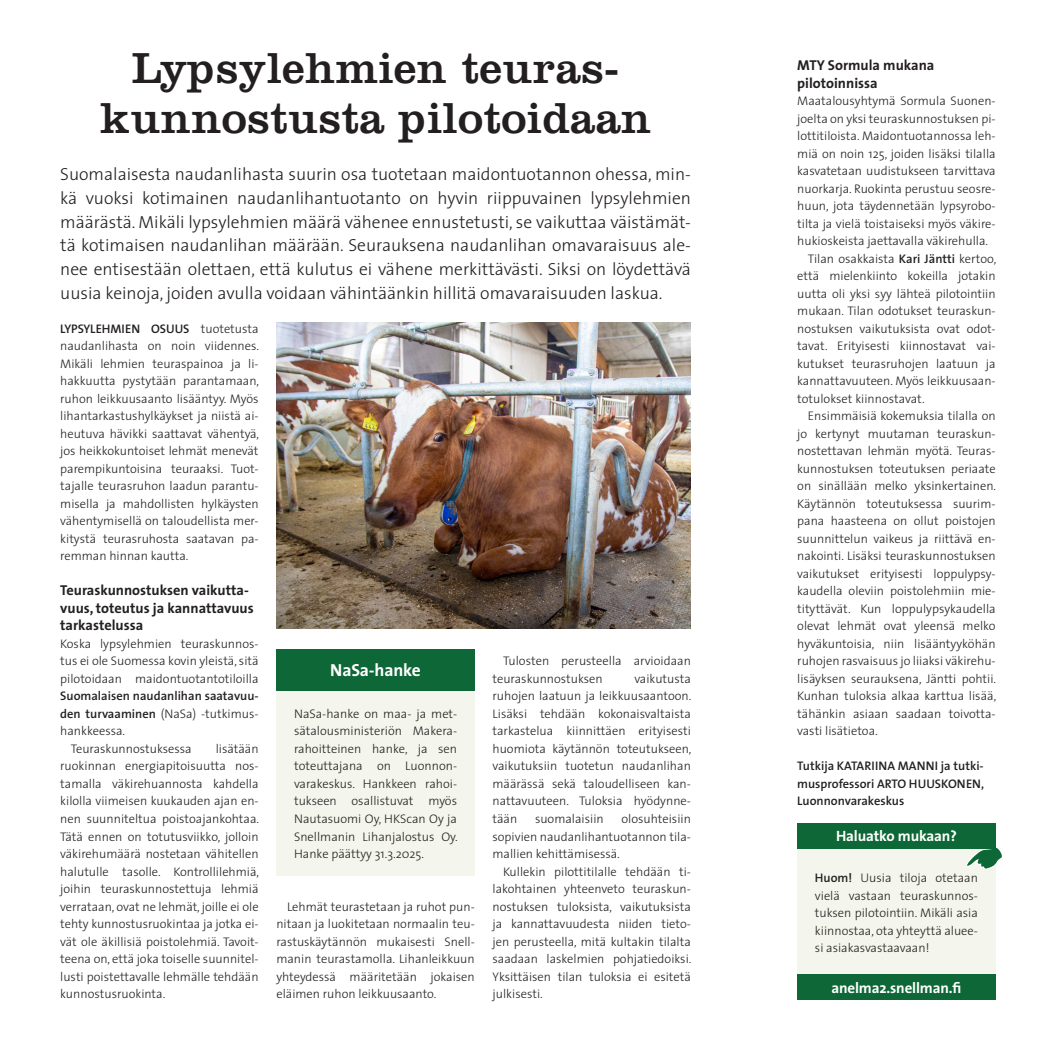
<style>
.page{position:relative;width:1063px;height:1053px;background:#fff}
.page>*{position:absolute;margin:0;border:0;box-sizing:border-box;transform-origin:0 0}
.kolumnrubriker{font:45px/50px "Clarendon LT Std";letter-spacing:.01em;color:#231f20;text-align:center}
.Ny_ingress{font:300 17.5px/23.8px "The Sans";color:#231f20;text-align:justify}
.mellanrubrik{font:700 17.5px "The Sans";letter-spacing:-.01em;color:#fff}
.mellanrubrik-2{font:700 15px "The Sans";letter-spacing:-.01em;color:#fff}
.mellanrubrik-3{font:700 14.38px/17.5px "The Sans";color:#231f20}
.brödtext{font:300 12.5px/17.5px "The Sans";color:#231f20;text-align:justify}
.brödtext_utan_indrag{font:300 12.5px/17.5px "The Sans";color:#231f20;text-align:justify}
.brödtext_utan_indrag-2{font:600 12.5px/17.5px "The Sans";color:#231f20;text-align:justify}
.s1{font-weight:600}
</style>
<div class="page">
<div style="left:276px;top:689px;width:199px;height:186px;background:#f4f5ec"></div>
<img style="left:276px;top:323px;width:415px;height:306px">
<div style="left:276px;top:649px;width:199px;height:42px;background:#0d6736"></div>
<div style="left:797px;top:848px;width:199px;height:126px;background:#f4f5ec"></div>
<svg style="left:965px;top:847px;width:37px;height:22px"></svg>
<div style="left:797px;top:974px;width:199px;height:25px;background:#0d6736"></div>
<div style="left:797px;top:823px;width:199px;height:25px;background:#0d6736"></div>
<p class="kolumnrubriker" style="left:100px;top:43px;width:553px">Lypsylehmien teuras&shy;kunnostusta pilotoidaan</p>
<p class="Ny_ingress" style="left:60px;top:162px;width:632px">Suomalaisesta naudanlihasta suurin osa tuotetaan maidontuotannon ohessa, min&shy;kä vuoksi kotimainen naudanlihantuotanto on hyvin riippuvainen lypsylehmien määrästä. Mikäli lypsylehmien määrä vähenee ennustetusti, se vaikuttaa väistämät&shy;tä kotimaisen naudanlihan määrään. Seurauksena naudanlihan omavaraisuus ale&shy;nee entisestään olettaen, että kulutus ei vähene merkittävästi. Siksi on löydettävä uusia keinoja, joiden avulla voidaan vähintäänkin hillitä omavaraisuuden laskua.</p>
<p class="brödtext_utan_indrag" style="left:60px;top:319px;width:201px"><span class="s1">LYPSYLEHMIEN OSUUS</span> tuotetusta naudanlihasta on noin viidennes.<br>Mikäli lehmien teuraspainoa ja li&shy;hakkuutta pystytään parantamaan, ruhon leikkuusaanto lisääntyy. Myös lihantarkastushylkäykset ja niistä ai&shy;heutuva hävikki saattavat vähentyä, jos heikkokuntoiset lehmät menevät parempikuntoisina teuraaksi. Tuot&shy;tajalle teurasruhon laadun parantu&shy;misella ja mahdollisten hylkäysten vähentymisellä on taloudellista mer&shy;kitystä teurasruhosta saatavan pa&shy;remman hinnan kautta.</p>
<p class="mellanrubrik-3" style="left:60px;top:581px;width:195px">Teuraskunnostuksen vaikutta&shy;vuus, toteutus ja kannattavuus tarkastelussa</p>
<p class="brödtext_utan_indrag" style="left:60px;top:634px;width:200px">Koska lypsylehmien teuraskunnos&shy;tus ei ole Suomessa kovin yleistä, sitä pilotoidaan maidontuotantotiloilla <span class="s1">Suomalaisen naudanlihan saatavuu&shy;den turvaaminen</span> (NaSa) -tutkimus&shy;hankkeessa.</p>
<p class="brödtext" style="left:71px;top:739px;width:122px">Teuraskunnostuksessa</p>
<p class="brödtext" style="left:60px;top:739px;width:201px;text-indent:156px">lisätään ruokinnan energiapitoisuutta nos&shy;tamalla väkirehuannosta kahdella kilolla viimeisen kuukauden ajan en&shy;nen suunniteltua poistoajankohtaa.<br>Tätä ennen on totutusviikko, jolloin väkirehumäärä nostetaan vähitellen halutulle tasolle. Kontrollilehmiä, joihin teuraskunnostettuja lehmiä verrataan, ovat ne lehmät, joille ei ole tehty kunnostusruokintaa ja jotka ei&shy;vät ole äkillisiä poistolehmiä. Tavoit&shy;teena on, että joka toiselle suunnitel&shy;lusti poistettavalle lehmälle tehdään kunnostusruokinta.</p>
<p class="mellanrubrik" style="left:330px;top:656px;width:92px">NaSa-hanke</p>
<p class="brödtext_utan_indrag" style="left:294px;top:704px;width:165px">NaSa-hanke on maa- ja met&shy;sätalousministeriön Makera&shy;rahoitteinen hanke, ja sen toteuttajana on Luonnon&shy;varakeskus. Hankkeen rahoi&shy;tukseen osallistuvat myös Nautasuomi Oy, HKScan Oy ja Snellmanin Lihanjalostus Oy.<br>Hanke päättyy 31.3.2025.</p>
<p class="brödtext" style="left:276px;top:897px;width:200px;text-indent:11px">Lehmät teurastetaan ja ruhot pun&shy;nitaan ja luokitetaan normaalin teu&shy;rastuskäytännön mukaisesti Snell&shy;manin teurastamolla. Lihanleikkuun yhteydessä määritetään jokaisen eläimen ruhon leikkuusaanto.</p>
<p class="brödtext" style="left:493px;top:652px;width:200px;text-indent:11px">Tulosten perusteella arvioidaan teuraskunnostuksen</p>
<p class="brödtext" style="left:493px;top:669px;width:201px;text-indent:142px">vaikutusta ruhojen laatuun ja leikkuusaantoon.<br>Lisäksi tehdään kokonaisvaltaista tarkastelua kiinnittäen erityisesti huomiota käytännön toteutukseen, vaikutuksiin tuotetun naudanlihan määrässä sekä taloudelliseen kan&shy;nattavuuteen. Tuloksia hyödynne&shy;tään</p>
<p class="brödtext" style="left:493px;top:809px;width:200px;text-indent:129px">olosuhteisiin sopivien naudanlihantuotannon tila&shy;mallien kehittämisessä.</p>
<p class="brödtext" style="left:493px;top:862px;width:200px;text-indent:11px">Kullekin pilottitilalle tehdään ti&shy;lakohtainen yhteenveto teuraskun&shy;nostuksen tuloksista, vaikutuksista ja kannattavuudesta niiden tieto&shy;jen perusteella, mitä kultakin tilalta saadaan laskelmien pohjatiedoiksi.<br>Yksittäisen tilan tuloksia ei esitetä julkisesti.</p>
<p class="brödtext" style="left:535px;top:809px;width:70px">suomalaisiin</p>
<p class="mellanrubrik-3" style="left:797px;top:56px;width:139px">MTY Sormula mukana</p>
<p class="mellanrubrik-3" style="left:797px;top:74px;width:82px">pilotoinnissa</p>
<p class="brödtext_utan_indrag" style="left:797px;top:92px;width:200px">Maatalousyhtymä Sormula Suonen&shy;joelta on yksi teuraskunnostuksen pi&shy;lottitiloista. Maidontuotannossa leh&shy;miä on noin 125, joiden lisäksi tilalla kasvatetaan uudistukseen tarvittava nuorkarja. Ruokinta perustuu seosre&shy;huun, jota täydennetään lypsyrobo&shy;tilta ja vielä toistaiseksi myös väkire&shy;hukioskeista jaettavalla väkirehulla.</p>
<p class="brödtext" style="left:797px;top:249px;width:201px;text-indent:11px">Tilan osakkaista <span class="s1">Kari Jäntti</span> kertoo, että mielenkiinto kokeilla jotakin uutta oli yksi syy lähteä pilotointiin mukaan. Tilan odotukset teuraskun&shy;nostuksen vaikutuksista ovat odot&shy;tavat. Erityisesti kiinnostavat vai&shy;kutukset teurasruhojen laatuun ja kannattavuuteen. Myös leikkuusaan&shy;totulokset kiinnostavat.</p>
<p class="brödtext" style="left:797px;top:407px;width:201px;text-indent:11px">Ensimmäisiä kokemuksia tilalla on jo kertynyt muutaman teuraskun&shy;nostettavan lehmän myötä. Teuras&shy;kunnostuksen toteutuksen periaate on sinällään melko yksinkertainen.<br>Käytännön toteutuksessa suurim&shy;pana haasteena on ollut poistojen suunnittelun vaikeus ja riittävä en&shy;nakointi. Lisäksi teuraskunnostuksen vaikutukset erityisesti loppulypsy&shy;kaudella oleviin poistolehmiin mie&shy;tityttävät. Kun loppulypsykaudella olevat lehmät ovat yleensä melko hyväkuntoisia, niin lisääntyyköhän ruhojen rasvaisuus jo liiaksi väkirehu&shy;lisäyksen seurauksena, Jäntti pohtii.<br>Kunhan tuloksia alkaa karttua lisää, tähänkin asiaan saadaan toivotta&shy;vasti lisätietoa.</p>
<p class="brödtext_utan_indrag-2" style="left:797px;top:757px;width:188px">Tutkija KATARIINA MANNI ja tutki&shy;musprofessori ARTO HUUSKONEN, Luonnonvarakeskus</p>
<p class="mellanrubrik-2" style="left:836px;top:823px;width:122px">Haluatko mukaan?</p>
<p class="brödtext_utan_indrag" style="left:815px;top:868px;width:164px"><span class="s1">Huom!</span> Uusia tiloja otetaan vielä vastaan teuraskunnos&shy;tuksen pilotointiin. Mikäli asia kiinnostaa, ota yhteyttä aluee&shy;si asiakasvastaavaan!</p>
<p class="mellanrubrik-2" style="left:831px;top:975px;width:132px">anelma2.snellman.fi</p>
</div>
